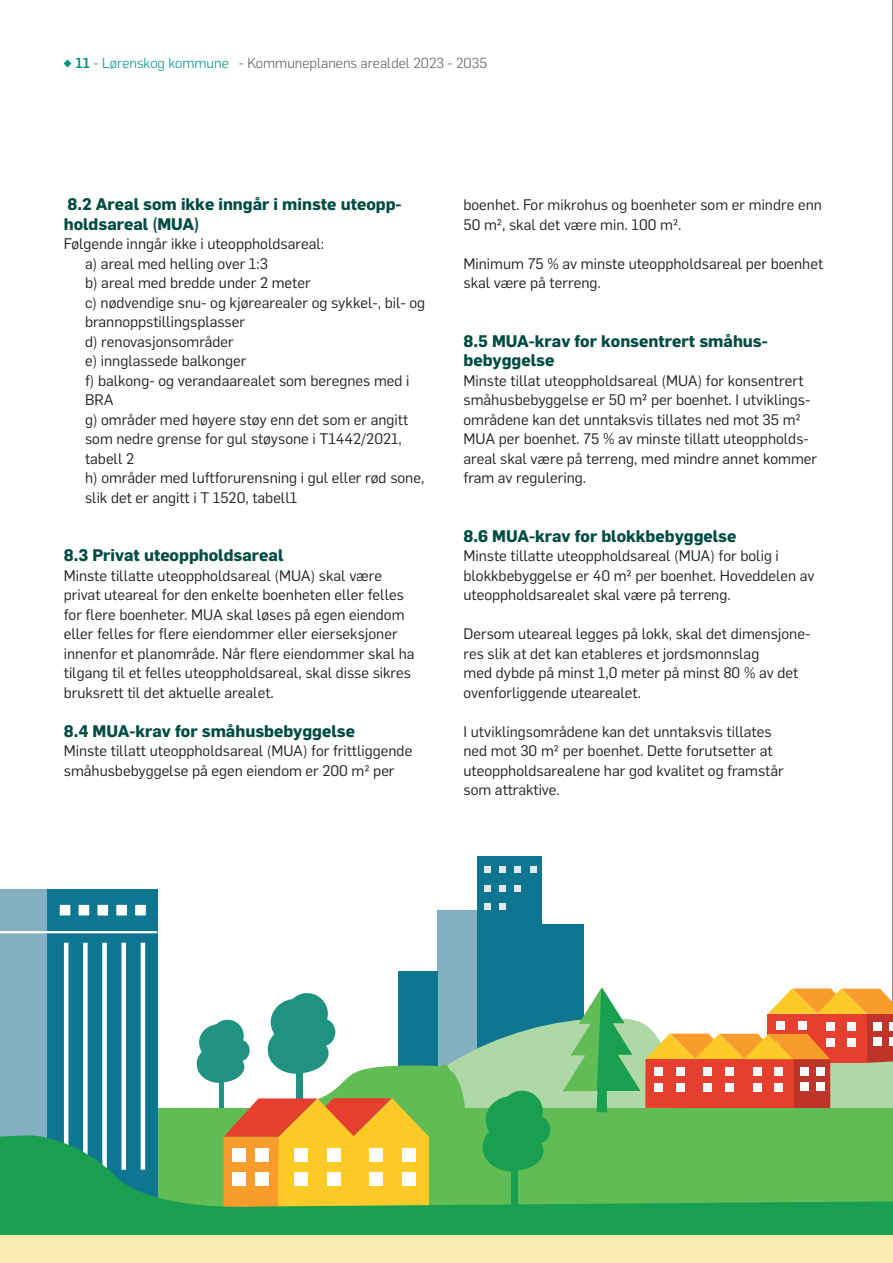
<style>
.page{position:relative;width:893px;height:1263px;background:#fff}
.page>*{position:absolute;margin:0;border:0;box-sizing:border-box;transform-origin:0 0}
.t1{font:700 16.5px/19.5px "Flama";color:#004c41}
.t2{font:15px/19.5px "Flama";color:#231f20}
.t3{font:300 14.25px "Flama";color:#5c5c5f}
.s1{font-weight:500;color:#009581}
.s2{color:#009581}
</style>
<div class="page">
<hr style="left:892px;top:0;width:1px;height:1263px;background:#231f20">
<div style="left:437px;top:910px;width:40px;height:172px;background:#83afc0"></div>
<div style="left:477px;top:857px;width:65px;height:147px;background:#0f7691"></div>
<div style="left:484px;top:866px;width:7px;height:6px;background:#e2e9ef"></div>
<svg style="left:500px;top:866px;width:6px;height:6px"></svg>
<svg style="left:515px;top:866px;width:6px;height:6px"></svg>
<svg style="left:530px;top:866px;width:6px;height:6px"></svg>
<div style="left:484px;top:885px;width:7px;height:6px;background:#e2e9ef"></div>
<div style="left:499px;top:885px;width:7px;height:6px;background:#e2e9ef"></div>
<svg style="left:515px;top:885px;width:6px;height:7px"></svg>
<svg style="left:485px;top:903px;width:6px;height:6px"></svg>
<svg style="left:500px;top:903px;width:6px;height:6px"></svg>
<div style="left:478px;top:924px;width:106px;height:162px;background:#0f7691"></div>
<div style="left:399px;top:972px;width:39px;height:110px;background:#0f7691"></div>
<svg style="left:199px;top:1018px;width:364px;height:65px"></svg>
<div style="left:466px;top:1055px;width:97px;height:53px;background:#aed8a5"></div>
<div style="left:199px;top:1024px;width:41px;height:37px;background:#1f9380;border-radius:50%"></div>
<div style="left:211px;top:1020px;width:33px;height:32px;background:#1f9380;border-radius:50%"></div>
<div style="left:196px;top:1045px;width:45px;height:38px;background:#1f9380;border-radius:50%"></div>
<div style="left:219px;top:1076px;width:5px;height:33px;background:#1f9380"></div>
<div style="left:143px;top:1108px;width:750px;height:127px;background:#61bc56"></div>
<div style="left:44px;top:889px;width:114px;height:331px;background:#0f7691"></div>
<div style="left:0;top:889px;width:46px;height:265px;background:#83afc0"></div>
<hr style="left:0;top:931px;width:157px;height:2px;background:#fff">
<hr style="left:141px;top:943px;width:4px;height:227px;background:#fff">
<div style="left:121px;top:943px;width:5px;height:227px;background:#fff"></div>
<div style="left:102px;top:943px;width:5px;height:227px;background:#fff"></div>
<div style="left:83px;top:943px;width:5px;height:227px;background:#fff"></div>
<hr style="left:64px;top:943px;width:4px;height:227px;background:#fff">
<div style="left:59px;top:904px;width:12px;height:12px;background:#fff"></div>
<div style="left:59px;top:904px;width:12px;height:12px;border:1px solid #0f7691"></div>
<div style="left:78px;top:904px;width:12px;height:12px;background:#fff"></div>
<div style="left:77px;top:904px;width:13px;height:12px;border:1px solid #0f7691"></div>
<div style="left:97px;top:904px;width:12px;height:12px;background:#fff"></div>
<div style="left:96px;top:904px;width:13px;height:12px;border:1px solid #0f7691"></div>
<div style="left:116px;top:904px;width:11px;height:12px;background:#fff"></div>
<div style="left:115px;top:904px;width:13px;height:12px;border:1px solid #0f7691"></div>
<div style="left:135px;top:904px;width:11px;height:12px;background:#fff"></div>
<div style="left:134px;top:904px;width:13px;height:12px;border:1px solid #0f7691"></div>
<div style="left:271px;top:999px;width:51px;height:46px;background:#1f9380;border-radius:50%"></div>
<div style="left:309px;top:1018px;width:26px;height:28px;background:#1f9380;border-radius:50%"></div>
<div style="left:286px;top:993px;width:42px;height:41px;background:#1f9380;border-radius:50%"></div>
<div style="left:486px;top:1096px;width:51px;height:47px;background:#189f4f;border-radius:50%"></div>
<div style="left:524px;top:1116px;width:26px;height:28px;background:#189f4f;border-radius:50%"></div>
<div style="left:501px;top:1091px;width:42px;height:41px;background:#189f4f;border-radius:50%"></div>
<svg style="left:486px;top:1124px;width:5px;height:10px"></svg>
<svg style="left:224px;top:1025px;width:242px;height:109px"></svg>
<svg style="left:0;top:1134px;width:893px;height:101px"></svg>
<svg style="left:563px;top:987px;width:330px;height:126px"></svg>
<div style="left:0;top:1235px;width:893px;height:28px;background:#fde9b2"></div>
<svg style="left:64px;top:59px;width:7px;height:8px"></svg>
<p class="t3" style="left:75px;top:53px;width:413px"><span class="s1">11</span> <span class="s2">- Lørenskog kommune</span> - Kommuneplanens arealdel 2023 - 2035</p>
<p class="t1" style="left:64px;top:194px;width:339px">8.2 Areal som ikke inngår i minste uteopp&shy;holdsareal (MUA)</p>
<p class="t2" style="left:85px;top:233px;width:342px;text-indent:-21px">Følgende inngår ikke i uteoppholdsareal:<br>a) areal med helling over 1:3<br>b) areal med bredde under 2 meter<br>c) nødvendige snu- og kjørearealer og sykkel-, bil- og brannoppstillingsplasser<br>d) renovasjonsområder<br>e) innglassede balkonger<br>f) balkong- og verandaarealet som beregnes med i BRA<br>g) områder med høyere støy enn det som er angitt som nedre grense for gul støysone i T1442/2021, tabell 2<br>h) områder med luftforurensning i gul eller rød sone, slik det er angitt i T 1520, tabell1</p>
<p class="t1" style="left:64px;top:545px;width:221px">8.3 Privat uteoppholdsareal</p>
<p class="t2" style="left:64px;top:564px;width:352px">Minste tillatte uteoppholdsareal (MUA) skal være privat uteareal for den enkelte boenheten eller felles for flere boenheter. MUA skal løses på egen eiendom eller felles for flere eiendommer eller eierseksjoner innenfor et planområde. Når flere eiendommer skal ha tilgang til et felles uteoppholdsareal, skal disse sikres bruksrett til det aktuelle arealet.</p>
<p class="t1" style="left:64px;top:720px;width:293px">8.4 MUA-krav for småhusbebyggelse</p>
<p class="t2" style="left:64px;top:740px;width:350px">Minste tillatt uteoppholdsareal (MUA) for frittliggende småhusbebyggelse på egen eiendom er 200 m2 per</p>
<p class="t2" style="left:463px;top:194px;width:360px">boenhet. For mikrohus og boenheter som er mindre enn<br>50 m2, skal det være min. 100 m2.</p>
<p class="t2" style="left:463px;top:252px;width:361px">Minimum 75 % av minste uteoppholdsareal per boenhet skal være på terreng.</p>
<p class="t1" style="left:463px;top:330px;width:306px">8.5 MUA-krav for konsentrert småhus&shy;bebyggelse</p>
<p class="t2" style="left:463px;top:369px;width:355px">Minste tillat uteoppholdsareal (MUA) for konsentrert småhusbebyggelse er 50 m2 per boenhet. I utviklings&shy;områdene kan det unntaksvis tillates ned mot 35 m2<br>MUA per boenhet. 75 % av minste tillatt uteoppholds&shy;areal skal være på terreng, med mindre annet kommer fram av regulering.</p>
<p class="t1" style="left:463px;top:525px;width:275px">8.6 MUA-krav for blokkbebyggelse</p>
<p class="t2" style="left:463px;top:545px;width:353px">Minste tillatte uteoppholdsareal (MUA) for bolig i blokkbebyggelse er 40 m2 per boenhet. Hoveddelen av uteoppholdsarealet skal være på terreng.</p>
<p class="t2" style="left:463px;top:623px;width:348px">Dersom uteareal legges på lokk, skal det dimensjone&shy;res slik at det kan etableres et jordsmonnslag<br>med dybde på minst 1,0 meter på minst 80 % av det ovenforliggende utearealet.</p>
<p class="t2" style="left:463px;top:720px;width:322px">I utviklingsområdene kan det unntaksvis tillates ned mot 30 m2 per boenhet. Dette forutsetter at uteoppholdsarealene har god kvalitet og framstår som attraktive.</p>
</div>
